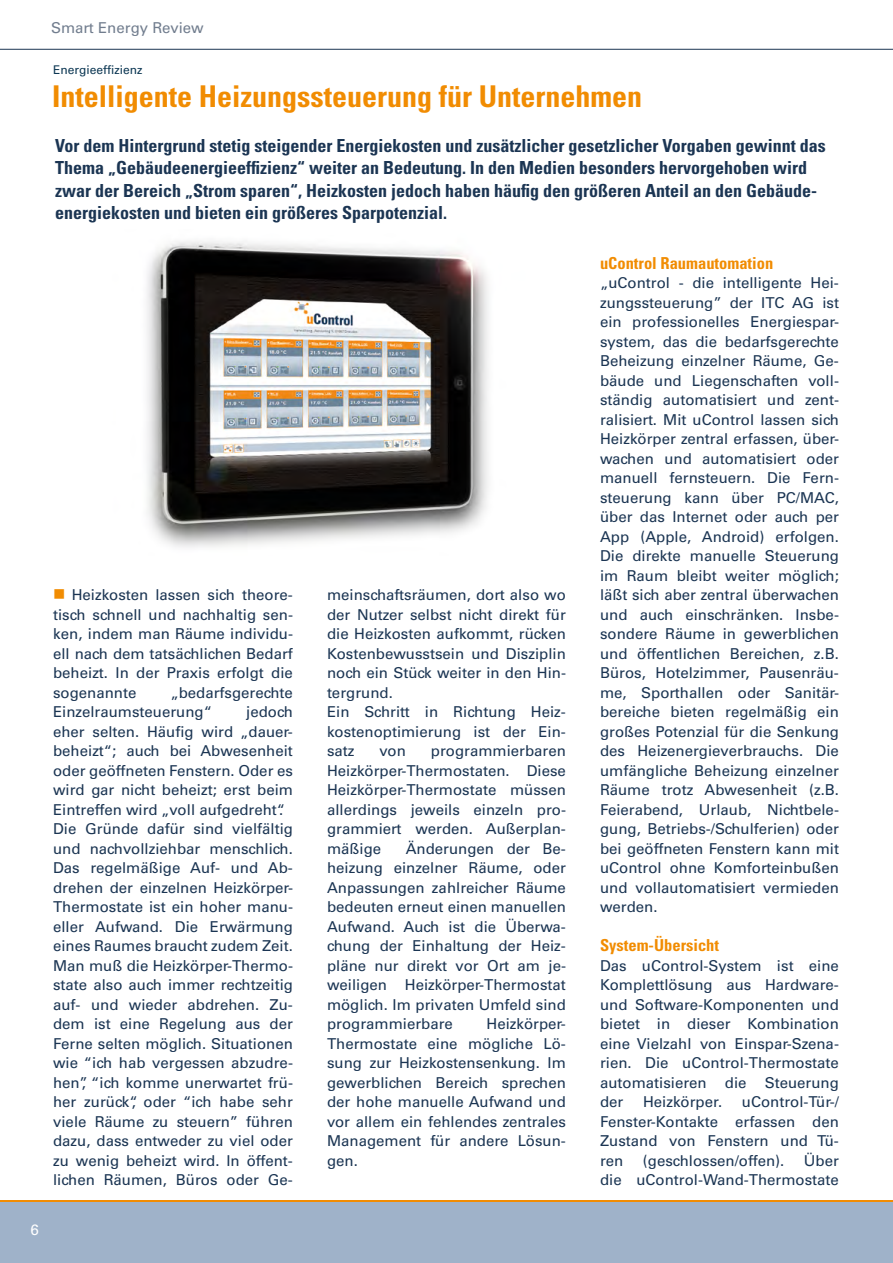
<style>
.page{position:relative;width:893px;height:1263px;background:#fff}
.page>*{position:absolute;margin:0;border:0;box-sizing:border-box;transform-origin:0 0}
.t1{font:700 condensed 30px "Univers LT";color:#f18c02}
.t2{font:700 condensed 18px/22.5px "Univers LT";color:#1b3553}
.t3{font:700 condensed 16.5px "Univers LT";color:#f18c02}
.t4{font:500 15px/19.5px "Univers CE";color:#1b3553;text-align:justify}
.t5{font:500 15px "Univers CE";color:#717d8e}
.t6{font:500 15px "Univers CE";color:#fff}
.t7{font:500 12px "Univers CE";color:#0c3753}
.s1{color:#f18c02}
</style>
<div class="page">
<div style="left:0;top:1200px;width:893px;height:12px;background:#f18c02"></div>
<div style="left:0;top:1202px;width:893px;height:61px;background:#9fb2c9"></div>
<hr style="left:0;top:49px;width:893px;height:1px;background:#1b3553">
<img style="left:146px;top:241px;width:343px;height:307px">
<p class="t5" style="left:51px;top:19px;width:154px">Smart Energy Review</p>
<p class="t7" style="left:53px;top:63px;width:91px">Energieeffizienz</p>
<h1 class="t1" style="left:52px;top:77px;width:591px">Intelligente Heizungssteuerung für Unternehmen</h1>
<p class="t2" style="left:55px;top:134px;width:772px">Vor dem Hintergrund stetig steigender Energiekosten und zusätzlicher gesetzlicher Vorgaben gewinnt das Thema „Gebäudeenergieeffizienz“ weiter an Bedeutung. In den Medien besonders hervorgehoben wird zwar der Bereich „Strom sparen“, Heizkosten jedoch haben häufig den größeren Anteil an den Gebäude&shy;energiekosten und bieten ein größeres Sparpotenzial.</p>
<p class="t4" style="left:53px;top:585px;width:241px"><span class="s1">■</span> Heizkosten lassen sich theore&shy;tisch schnell und nachhaltig sen&shy;ken, indem man Räume individu&shy;ell nach dem tatsächlichen Bedarf beheizt. In der Praxis erfolgt die sogenannte</p>
<p class="t4" style="left:53px;top:683px;width:241px;text-indent:117px">„bedarfsgerechte<br>Einzelraumsteuerung“</p>
<p class="t4" style="left:53px;top:702px;width:241px;text-align:left;text-indent:193px">jedoch eher selten. Häufig wird „dauer&shy;beheizt“; auch bei Abwesenheit oder geöffneten Fenstern. Oder es wird gar nicht beheizt; erst beim<br>Eintreffen wird „voll aufgedreht“.<br>Die Gründe dafür sind vielfältig und nachvollziehbar menschlich.<br>Das regelmäßige Auf- und Ab&shy;drehen der einzelnen Heizkörper-<br>Thermostate ist ein hoher manu&shy;eller Aufwand. Die Erwärmung eines Raumes braucht zudem Zeit.<br>Man muß die Heizkörper-Thermo&shy;state also auch immer rechtzeitig auf- und wieder abdrehen. Zu&shy;dem ist eine Regelung aus der<br>Ferne selten möglich. Situationen wie “ich hab vergessen abzudre&shy;hen”, “ich komme unerwartet frü&shy;her zurück“, oder “ich habe sehr viele Räume zu steuern” führen dazu, dass entweder zu viel oder zu wenig beheizt wird. In öffent&shy;lichen Räumen, Büros oder Ge-</p>
<p class="t4" style="left:327px;top:585px;width:240px;text-align:left">meinschaftsräumen, dort also wo der Nutzer selbst nicht direkt für die Heizkosten aufkommt, rücken<br>Kostenbewusstsein und Disziplin noch ein Stück weiter in den Hin&shy;tergrund.<br>Ein Schritt in Richtung Heiz&shy;kostenoptimierung ist der Ein&shy;satz</p>
<p class="t4" style="left:327px;top:741px;width:240px;text-indent:104px">programmierbaren Heizkörper-Thermostaten. Diese Heizkörper-Thermostate müssen allerdings jeweils einzeln pro&shy;grammiert werden. Außerplan&shy;mäßige</p>
<p class="t4" style="left:379px;top:741px;width:28px">von</p>
<p class="t4" style="left:327px;top:839px;width:240px;text-indent:79px">Änderungen der Be&shy;heizung einzelner Räume, oder Anpassungen zahlreicher Räume bedeuten erneut einen manuellen Aufwand. Auch ist die Überwa&shy;chung der Einhaltung der Heiz&shy;pläne nur direkt vor Ort am je&shy;weiligen Heizkörper-Thermostat möglich. Im privaten Umfeld sind programmierbare</p>
<p class="t4" style="left:327px;top:1014px;width:240px;text-indent:160px">Heizkörper-Thermostate eine mögliche Lö&shy;sung zur Heizkostensenkung. Im gewerblichen Bereich sprechen der hohe manuelle Aufwand und vor allem ein fehlendes zentrales Management für andere Lösun&shy;gen.</p>
<p class="t3" style="left:600px;top:253px;width:175px">uControl Raumautomation</p>
<p class="t4" style="left:600px;top:273px;width:240px">„uControl - die intelligente Hei&shy;zungssteuerung” der ITC AG ist ein professionelles Energiespar&shy;system, das die bedarfsgerechte Beheizung einzelner Räume, Ge&shy;bäude und Liegenschaften voll&shy;ständig automatisiert und zent&shy;ralisiert. Mit uControl lassen sich Heizkörper zentral erfassen, über&shy;wachen und automatisiert oder manuell fernsteuern. Die Fern&shy;steuerung kann über PC/MAC, über das Internet oder auch per App (Apple, Android) erfolgen.<br>Die direkte manuelle Steuerung im Raum bleibt weiter möglich; läßt sich aber zentral überwachen und auch einschränken. Insbe&shy;sondere Räume in gewerblichen und öffentlichen Bereichen, z.B.<br>Büros, Hotelzimmer, Pausenräu&shy;me, Sporthallen oder Sanitär&shy;bereiche bieten regelmäßig ein großes Potenzial für die Senkung des Heizenergieverbrauchs. Die umfängliche Beheizung einzelner Räume trotz Abwesenheit (z.B.<br>Feierabend, Urlaub, Nichtbele&shy;gung, Betriebs-/Schulferien) oder bei geöffneten Fenstern kann mit uControl ohne Komforteinbußen und vollautomatisiert vermieden werden.</p>
<p class="t3" style="left:600px;top:935px;width:121px">System-Übersicht</p>
<p class="t4" style="left:600px;top:956px;width:240px">Das uControl-System ist eine Komplettlösung aus Hardware&shy;und Software-Komponenten und bietet in dieser Kombination eine Vielzahl von Einspar-Szena&shy;rien. Die uControl-Thermostate automatisieren die Steuerung der</p>
<p class="t4" style="left:600px;top:1092px;width:240px;text-indent:142px">uControl-Tür-/ Fenster-Kontakte erfassen den Zustand von Fenstern und Tü&shy;ren</p>
<p class="t4" style="left:643px;top:1092px;width:81px">Heizkörper.</p>
<p class="t4" style="left:600px;top:1151px;width:240px;text-align:right">Über<br>die uControl-Wand-Thermostate</p>
<p class="t4" style="left:643px;top:1151px;width:143px">(geschlossen/offen).</p>
<p class="t6" style="left:31px;top:1221px;width:10px">6</p>
</div>
